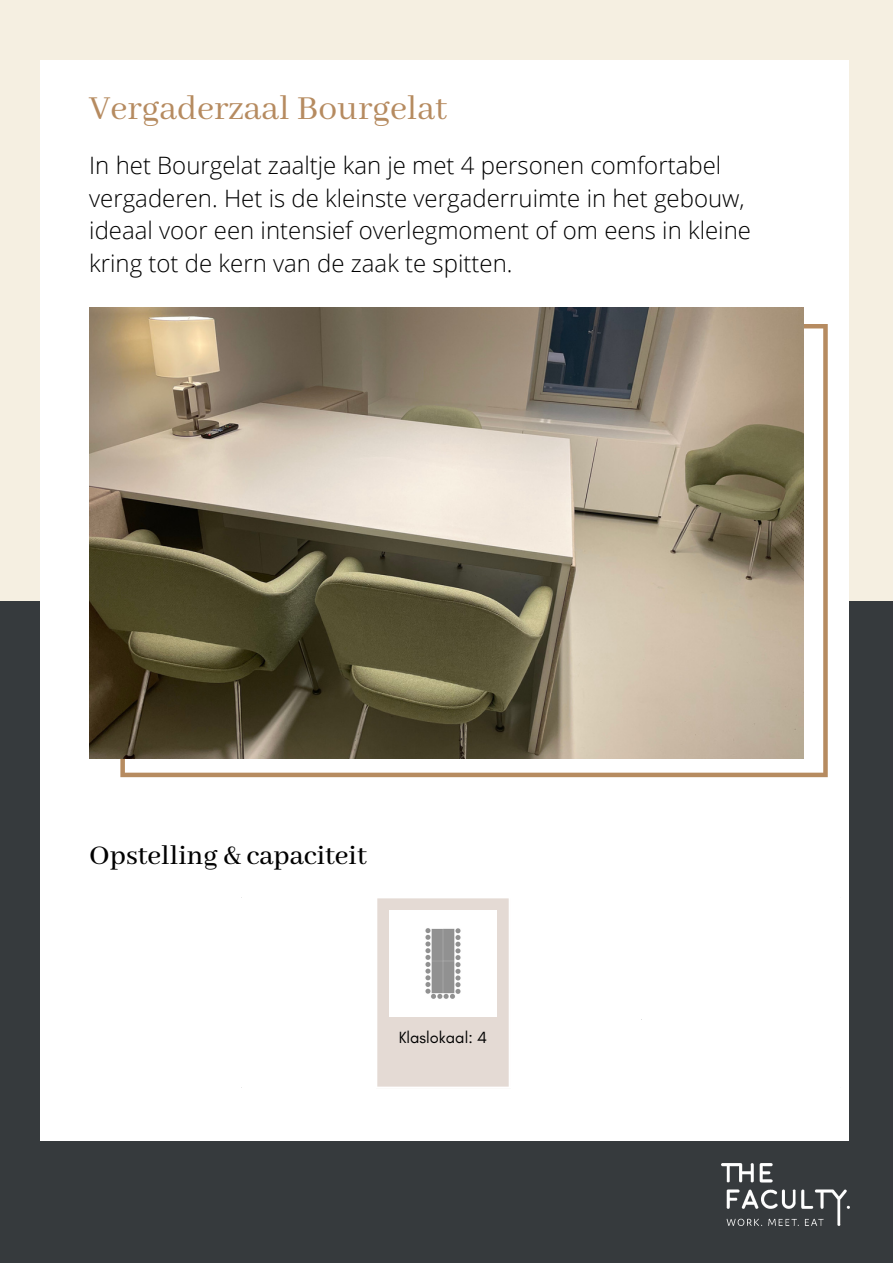
<style>
.page{position:relative;width:893px;height:1264px;background:#fff}
.page>*{position:absolute;margin:0;border:0;box-sizing:border-box;transform-origin:0 0}
.t1{font:37.5px "Abhaya Libre";color:#b68b60}
.t2{font:500 30px "Abhaya Libre";color:#000}
.t3{font:300 24px/32.5px "Open Sans";color:#000}
.t4{font:16.5px "Glacial Indifference";color:#000}
</style>
<div class="page">
<div style="left:0;top:0;width:892px;height:1262px;background:#f5efe1"></div>
<div style="left:0;top:601px;width:892px;height:661px;background:#363a3d"></div>
<div style="left:40px;top:60px;width:808px;height:1081px;background:#fff"></div>
<img style="left:722px;top:1163px;width:127px;height:62px">
<div style="left:376px;top:897px;width:134px;height:190px;background:#e4dad4"></div>
<hr style="left:375px;top:898px;width:2px;height:188px;background:#fff">
<hr style="left:508px;top:898px;width:3px;height:188px;background:#fff">
<hr style="left:242px;top:896px;width:598px;height:2px;background:#fff">
<hr style="left:242px;top:1086px;width:598px;height:2px;background:#fff">
<img style="left:389px;top:910px;width:107px;height:106px">
<svg style="left:120px;top:324px;width:707px;height:453px"></svg>
<img style="left:89px;top:307px;width:714px;height:451px">
<p class="t1" style="left:89px;top:88px;width:359px">Vergaderzaal Bourgelat</p>
<p class="t3" style="left:89px;top:149px;width:663px">In het Bourgelat zaaltje kan je met 4 personen comfortabel vergaderen. Het is de kleinste vergaderruimte in het gebouw, ideaal voor een intensief overlegmoment of om eens in kleine kring tot de kern van de zaak te spitten.</p>
<p class="t2" style="left:89px;top:838px;width:279px">Opstelling &amp; capaciteit</p>
<p class="t4" style="left:399px;top:1027px;width:90px">Klaslokaal: 4</p>
</div>
